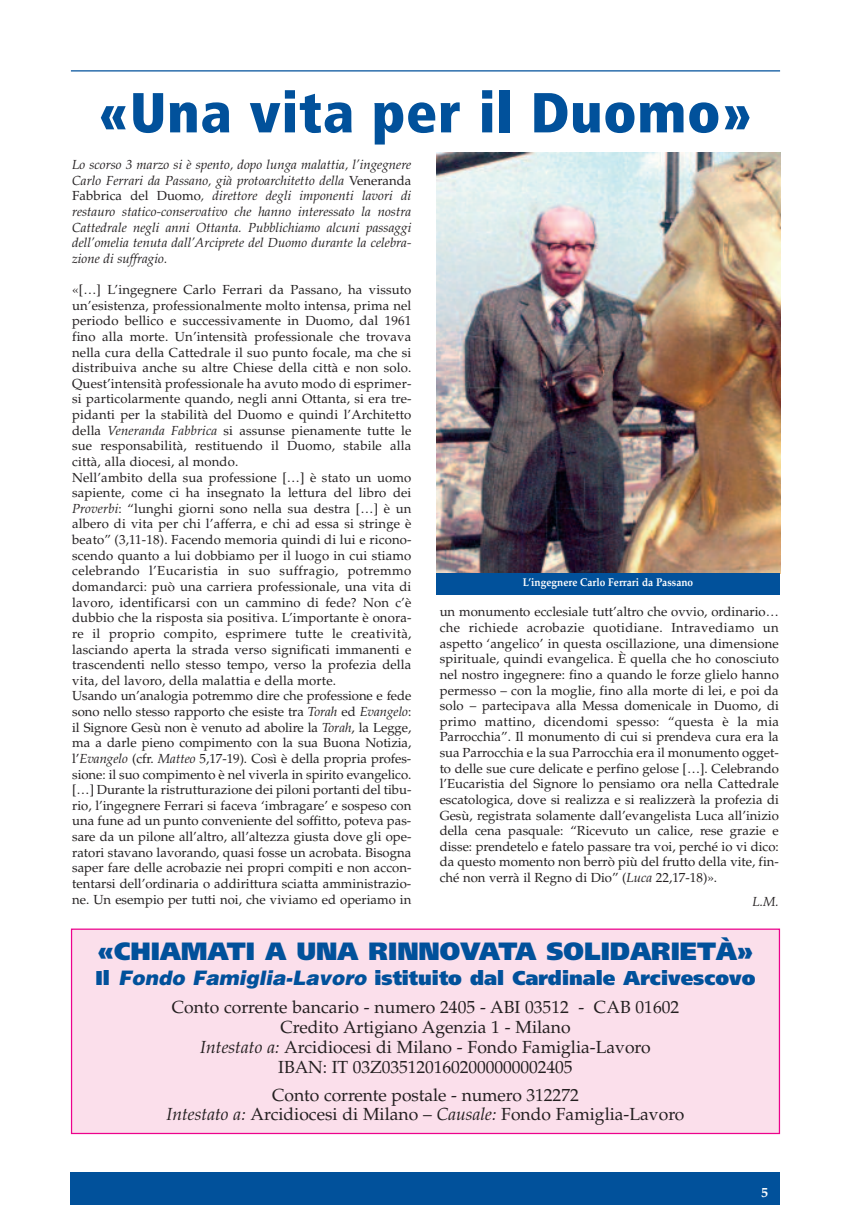
<style>
.page{position:relative;width:851px;height:1205px;background:#fff}
.page>*{position:absolute;margin:0;border:0;box-sizing:border-box;transform-origin:0 0}
.t1{font:900 condensed 56.25px "Frutiger";letter-spacing:.015em;color:#01519b}
.t2{font:900 25px "Frutiger";color:#01519b}
.t3{font:900 20px "Frutiger";color:#01519b}
.t4{font:17.5px/20px "Palatino";color:#231f20;text-align:center}
.t5{font:700 13.75px "Palatino";color:#fff}
.t6{font:13.12px/15.6px "Palatino";letter-spacing:.01em;color:#231f20}
.t7{font:italic 13.12px/15.6px "Palatino";color:#231f20;text-align:justify}
.t8{font:700 11.25px "Palatino";color:#fff;scale:.9 1}
.s1{font-style:normal}
.s2{font-style:italic}
.s3{font-family:"Helvetica";font-style:italic}
</style>
<div class="page">
<div style="left:71px;top:1172px;width:709px;height:33px;background:#01519b"></div>
<hr style="left:71px;top:70px;width:709px;height:1px;background:#01519b">
<img style="left:436px;top:152px;width:344px;height:421px">
<div style="left:71px;top:929px;width:708px;height:204px;background:#fbdfeb"></div>
<div style="left:71px;top:928px;width:709px;height:206px;border:1px solid #ed028c"></div>
<div style="left:436px;top:573px;width:344px;height:21px;background:#01519b"></div>
<h1 class="t1" style="left:99px;top:90px;width:654px">«Una vita per il Duomo»</h1>
<p class="t7" style="left:72px;top:158px;width:341px">Lo scorso 3 marzo si è spento, dopo lunga malattia, l’ingegnere Carlo Ferrari da Passano, già protoarchitetto della <span class="s1">Veneranda Fabbrica del Duomo</span>, direttore degli imponenti lavori di restauro statico-conservativo che hanno interessato la nostra Cattedrale negli anni Ottanta. Pubblichiamo alcuni passaggi dell’omelia tenuta dall’Arciprete del Duomo durante la celebra&shy;zione di suffragio.</p>
<p class="t6" style="left:72px;top:283px;width:341px">«[…] L’ingegnere Carlo Ferrari da Passano, ha vissuto un’esistenza, professionalmente molto intensa, prima nel periodo bellico e successivamente in Duomo, dal 1961 fino alla morte. Un’intensità professionale che trovava nella cura della Cattedrale il suo punto focale, ma che si distribuiva anche su altre Chiese della città e non solo.<br>Quest’intensità professionale ha avuto modo di esprimer&shy;si particolarmente quando, negli anni Ottanta, si era tre&shy;pidanti per la stabilità del Duomo e quindi l’Architetto della <span class="s2">Veneranda Fabbrica</span> si assunse pienamente tutte le sue responsabilità, restituendo il Duomo, stabile alla città, alla diocesi, al mondo.<br>Nell’ambito della sua professione […] è stato un uomo sapiente, come ci ha insegnato la lettura del libro dei <span class="s2">Proverbi</span>: “lunghi giorni sono nella sua destra […] è un albero di vita per chi l’afferra, e chi ad essa si stringe è beato” (3,11-18). Facendo memoria quindi di lui e ricono&shy;scendo quanto a lui dobbiamo per il luogo in cui stiamo celebrando l’Eucaristia in suo suffragio, potremmo domandarci: può una carriera professionale, una vita di lavoro, identificarsi con un cammino di fede? Non c’è dubbio che la risposta sia positiva. L’importante è onora&shy;re il proprio compito, esprimere tutte le creatività, lasciando aperta la strada verso significati immanenti e trascendenti nello stesso tempo, verso la profezia della vita, del lavoro, della malattia e della morte.<br>Usando un’analogia potremmo dire che professione e fede sono nello stesso rapporto che esiste tra <span class="s2">Torah</span> ed <span class="s2">Evangelo</span>: il Signore Gesù non è venuto ad abolire la <span class="s2">Torah</span>, la Legge, ma a darle pieno compimento con la sua Buona Notizia, l’<span class="s2">Evangelo</span> (cfr. <span class="s2">Matteo</span> 5,17-19). Così è della propria profes&shy;sione: il suo compimento è nel viverla in spirito evangelico. […] Durante la ristrutturazione dei piloni portanti del tibu&shy;rio, l’ingegnere Ferrari si faceva ‘imbragare’ e sospeso con una fune ad un punto conveniente del soffitto, poteva pas&shy;sare da un pilone all’altro, all’altezza giusta dove gli ope&shy;ratori stavano lavorando, quasi fosse un acrobata. Bisogna saper fare delle acrobazie nei propri compiti e non accon&shy;tentarsi dell’ordinaria o addirittura sciatta amministrazio&shy;ne. Un esempio per tutti noi, che viviamo ed operiamo in</p>
<p class="t8" style="left:523px;top:578px;width:191px">L’ingegnere Carlo Ferrari da Passano</p>
<p class="t6" style="left:439px;top:606px;width:341px;text-align:justify">un monumento ecclesiale tutt’altro che ovvio, ordinario… che richiede acrobazie quotidiane. Intravediamo un aspetto ‘angelico’ in questa oscillazione, una dimensione spirituale, quindi evangelica. È quella che ho conosciuto nel nostro ingegnere: fino a quando le forze glielo hanno permesso – con la moglie, fino alla morte di lei, e poi da solo – partecipava alla Messa domenicale in Duomo, di primo mattino, dicendomi spesso: “questa è la mia Parrocchia”. Il monumento di cui si prendeva cura era la sua Parrocchia e la sua Parrocchia era il monumento ogget&shy;to delle sue cure delicate e perfino gelose […]. Celebrando l’Eucaristia del Signore lo pensiamo ora nella Cattedrale escatologica, dove si realizza e si realizzerà la profezia di Gesù, registrata solamente dall’evangelista Luca all’inizio della cena pasquale: “Ricevuto un calice, rese grazie e disse: prendetelo e fatelo passare tra voi, perché io vi dico: da questo momento non berrò più del frutto della vite, fin&shy;ché non verrà il Regno di Dio” (<span class="s2">Luca</span> 22,17-18)».</p>
<p class="t7" style="left:752px;top:895px;width:28px">L.M.</p>
<h2 class="t2" style="left:98px;top:941px;width:656px">«CHIAMATI A UNA RINNOVATA SOLIDARIETÀ»</h2>
<h3 class="t3" style="left:95px;top:970px;width:661px">Il <span class="s3">Fondo Famiglia-Lavoro</span> istituito dal Cardinale Arcivescovo</h3>
<h3 class="t4" style="left:172px;top:999px;width:509px">Conto corrente bancario - numero 2405 - ABI 03512 - CAB 01602<br>Credito Artigiano Agenzia 1 - Milano<br><span class="s2">Intestato a:</span> Arcidiocesi di Milano - Fondo Famiglia-Lavoro<br>IBAN: IT 03Z0351201602000000002405</h3>
<h3 class="t4" style="left:166px;top:1088px;width:519px;line-height:18.8px">Conto corrente postale - numero 312272<br><span class="s2">Intestato a:</span> Arcidiocesi di Milano – <span class="s2">Causale:</span> Fondo Famiglia-Lavoro</h3>
<p class="t5" style="left:761px;top:1187px;width:8px">5</p>
</div>
